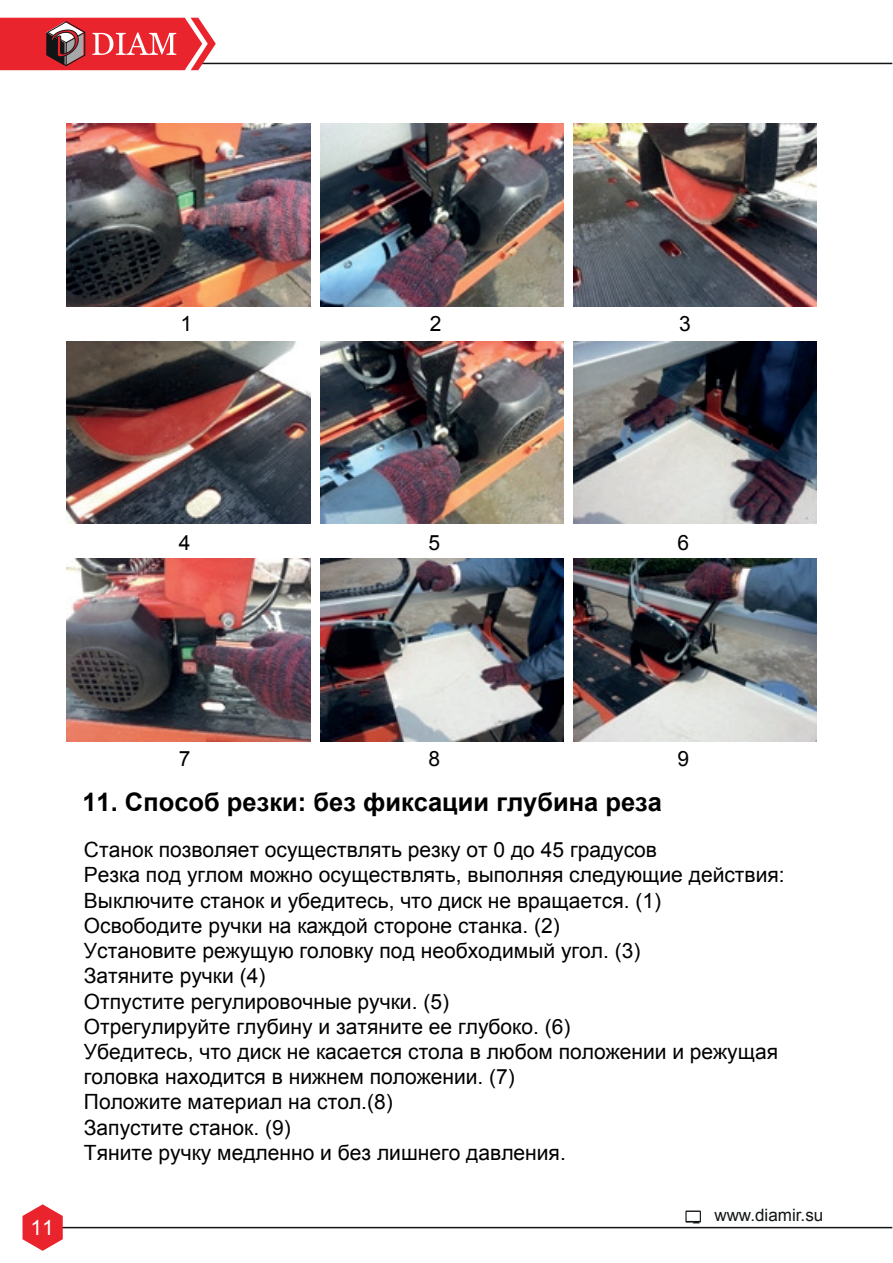
<style>
.page{position:relative;width:893px;height:1263px;background:#fff}
.page>*{position:absolute;margin:0;border:0;box-sizing:border-box;transform-origin:0 0}
.t1{font:700 25.5px "Arial";color:#000001}
.t2{font:21px/25.2px "Arial";color:#000001}
.t3{font:21px "Arial";color:#fff}
.t4{font:17.1px "Arial";color:#111516}
</style>
<div class="page">
<hr style="left:61px;top:1227px;width:831px;height:1px;background:#111516">
<hr style="left:196px;top:63px;width:696px;height:1px;background:#111516">
<svg style="left:685px;top:1210px;width:16px;height:13px"></svg>
<svg style="left:0;top:18px;width:216px;height:52px;background:#de454c"></svg>
<svg style="left:23px;top:1204px;width:40px;height:47px"></svg>
<img style="left:67px;top:124px;width:244px;height:183px">
<img style="left:320px;top:124px;width:244px;height:183px">
<img style="left:573px;top:124px;width:244px;height:183px">
<img style="left:67px;top:341px;width:244px;height:183px">
<img style="left:320px;top:341px;width:244px;height:183px">
<img style="left:573px;top:341px;width:244px;height:183px">
<img style="left:67px;top:559px;width:244px;height:183px">
<img style="left:320px;top:559px;width:244px;height:183px">
<img style="left:573px;top:559px;width:244px;height:183px">
<p class="t2" style="left:180px;top:311px;width:13px">1</p>
<p class="t2" style="left:430px;top:311px;width:13px">2</p>
<p class="t2" style="left:679px;top:311px;width:13px">3</p>
<p class="t2" style="left:179px;top:530px;width:13px">4</p>
<p class="t2" style="left:428px;top:530px;width:13px">5</p>
<p class="t2" style="left:678px;top:530px;width:13px">6</p>
<p class="t3" style="left:30px;top:1213px;width:25px">11</p>
<p class="t2" style="left:179px;top:746px;width:13px">7</p>
<p class="t2" style="left:428px;top:746px;width:13px">8</p>
<p class="t2" style="left:678px;top:746px;width:13px">9</p>
<p class="t1" style="left:82px;top:784px;width:581px">11. Способ резки: без фиксации глубина реза</p>
<p class="t2" style="left:84px;top:837px;width:702px">Станок позволяет осуществлять резку от 0 до 45 градусов<br>Резка под углом можно осуществлять, выполняя следующие действия:<br>Выключите станок и убедитесь, что диск не вращается. (1)<br>Освободите ручки на каждой стороне станка. (2)<br>Установите режущую головку под необходимый угол. (3)<br>Затяните ручки (4)<br>Отпустите регулировочные ручки. (5)<br>Отрегулируйте глубину и затяните ее глубоко. (6)<br>Убедитесь, что диск не касается стола в любом положении и режущая головка находится в нижнем положении. (7)<br>Положите материал на стол.(8)<br>Запустите станок. (9)<br>Тяните ручку медленно и без лишнего давления.</p>
<p class="t4" style="left:714px;top:1203px;width:111px">www.diamir.su</p>
</div>
